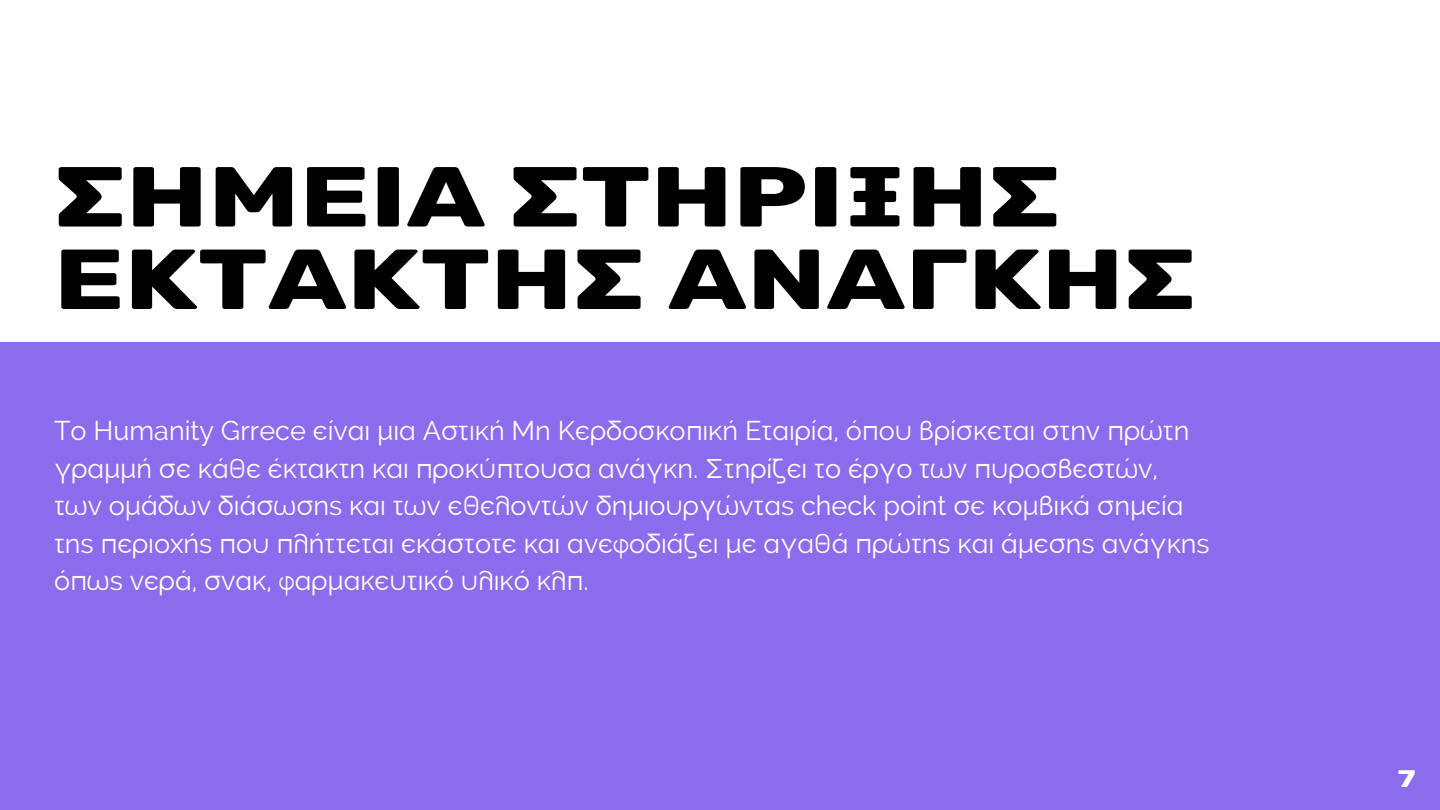
<style>
.page{position:relative;width:1440px;height:810px;background:#fff}
.page>*{position:absolute;margin:0;border:0;box-sizing:border-box;transform-origin:0 0}
.t1{font:84.9px/82.5px "Aka Acid Rubic Bold";color:#000;scale:1.29 1}
.t2{font:27px/37.5px "Aka Acid Raleway Regular";color:#fff}
.t3{font:24px "Aka Acid Rubic Bold";color:#fff;scale:1.29 1}
</style>
<div class="page">
<div style="left:0;top:342px;width:1440px;height:468px;background:#8b6ced"></div>
<h1 class="t1" style="left:54px;top:157px;width:887px">ΣΗΜΕΙΑ ΣΤΗΡΙΞΗΣ<br>ΕΚΤΑΚΤΗΣ ΑΝΑΓΚΗΣ</h1>
<p class="t2" style="left:54px;top:412px;width:1157px">Το Humanity Grrece είναι μια Αστική Μη Κερδοσκοπική Εταιρία, όπου βρίσκεται στην πρώτη γραμμή σε κάθε έκτακτη και προκύπτουσα ανάγκη. Στηρίζει το έργο των πυροσβεστών, των ομάδων διάσωσης και των εθελοντών δημιουργώντας check point σε κομβικά σημεία της περιοχής που πλήττεται εκάστοτε και ανεφοδιάζει με αγαθά πρώτης και άμεσης ανάγκης όπως νερά, σνακ, φαρμακευτικό υλικό κλπ.</p>
<p class="t3" style="left:1398px;top:763px;width:15px">7</p>
</div>
